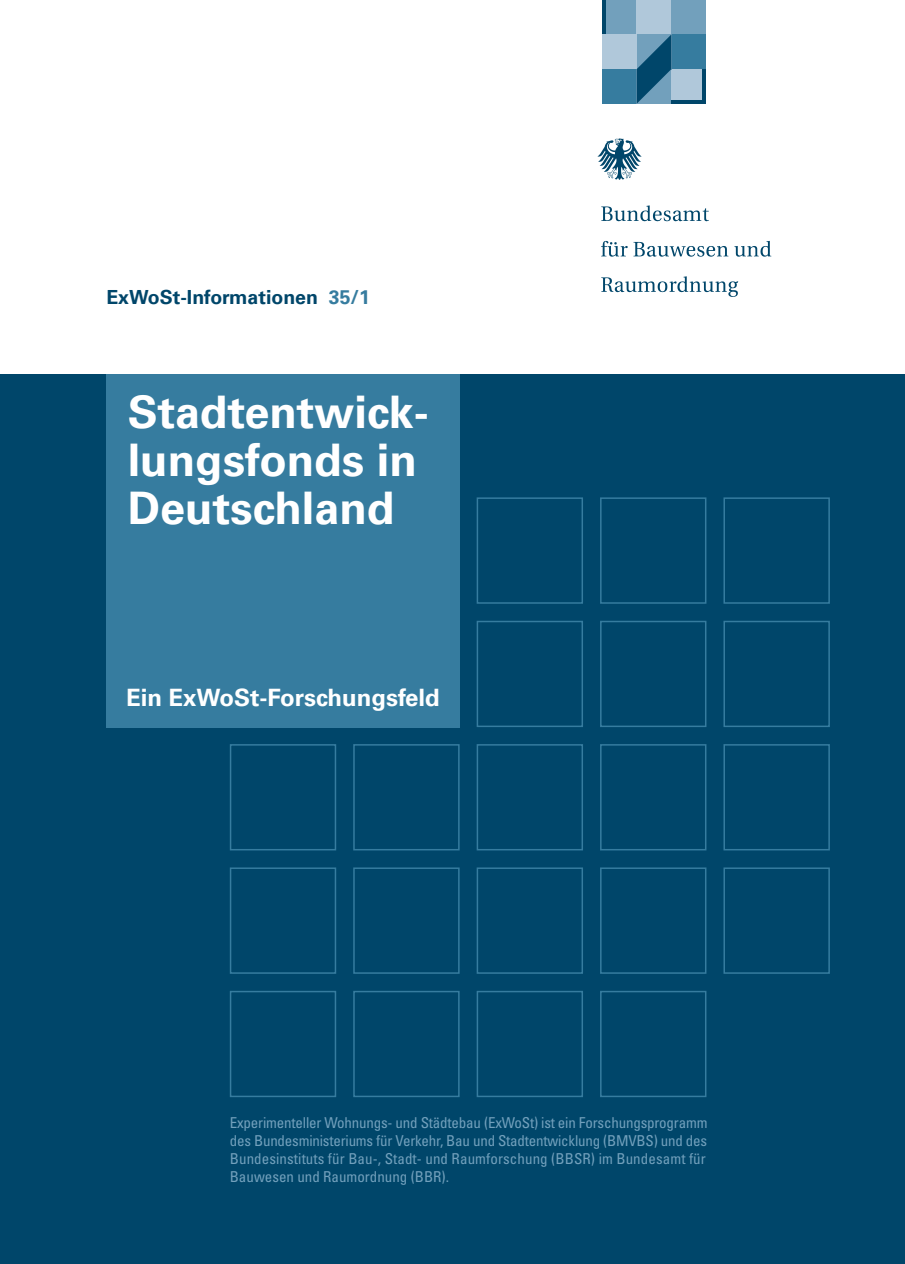
<style>
.page{position:relative;width:905px;height:1264px;background:#fff}
.page>*{position:absolute;margin:0;border:0;box-sizing:border-box;transform-origin:0 0}
.t1{font:700 45px/48px "Univers LT";color:#fff}
.t2{font:700 24px "Univers LT";color:#fff}
.t3{font:700 19.5px "Univers LT";color:#00466a}
.t4{font:condensed 15px/18px "Univers LT";color:#72a0bc;text-align:justify}
.s1{color:#367c9f}
</style>
<div class="page">
<div style="left:602px;top:0;width:34px;height:34px;background:#72a0bc"></div>
<div style="left:636px;top:0;width:35px;height:34px;background:#b0c8da"></div>
<div style="left:671px;top:0;width:34px;height:34px;background:#72a0bc"></div>
<svg style="left:602px;top:0;width:3px;height:34px"></svg>
<div style="left:602px;top:34px;width:34px;height:35px;background:#b0c8da"></div>
<div style="left:671px;top:34px;width:34px;height:36px;background:#367c9f"></div>
<div style="left:601px;top:69px;width:35px;height:35px;background:#367c9f"></div>
<div style="left:671px;top:69px;width:34px;height:35px;background:#b0c8da"></div>
<svg style="left:636px;top:34px;width:35px;height:70px;background:#3b7494"></svg>
<hr style="left:702px;top:69px;width:3px;height:35px;background:#00466a">
<hr style="left:671px;top:100px;width:34px;height:4px;background:#00466a">
<svg style="left:601px;top:205px;width:107px;height:16px"></svg>
<svg style="left:601px;top:241px;width:26px;height:16px"></svg>
<svg style="left:633px;top:242px;width:95px;height:15px"></svg>
<svg style="left:734px;top:241px;width:37px;height:16px"></svg>
<svg style="left:601px;top:276px;width:137px;height:21px"></svg>
<svg style="left:597px;top:138px;width:44px;height:42px"></svg>
<div style="left:0;top:374px;width:904px;height:890px;background:#00466a"></div>
<svg style="left:229px;top:496px;width:601px;height:601px"></svg>
<div style="left:106px;top:374px;width:353px;height:353px;background:#367c9f"></div>
<p class="t3" style="left:106px;top:285px;width:265px">ExWoSt-Informationen <span class="s1">35/1</span></p>
<p class="t1" style="left:128px;top:388px;width:302px">Stadtentwick&shy;lungsfonds in<br>Deutschland</p>
<p class="t2" style="left:126px;top:683px;width:315px">Ein ExWoSt-Forschungsfeld</p>
<p class="t4" style="left:230px;top:1113px;width:479px">Experimenteller Wohnungs- und Städtebau (ExWoSt) ist ein Forschungsprogramm des Bundesministeriums für Verkehr, Bau und Stadtentwicklung (BMVBS) und des Bundesinstituts für Bau-, Stadt- und Raumforschung (BBSR) im Bundesamt für Bauwesen und Raumordnung (BBR).</p>
</div>
